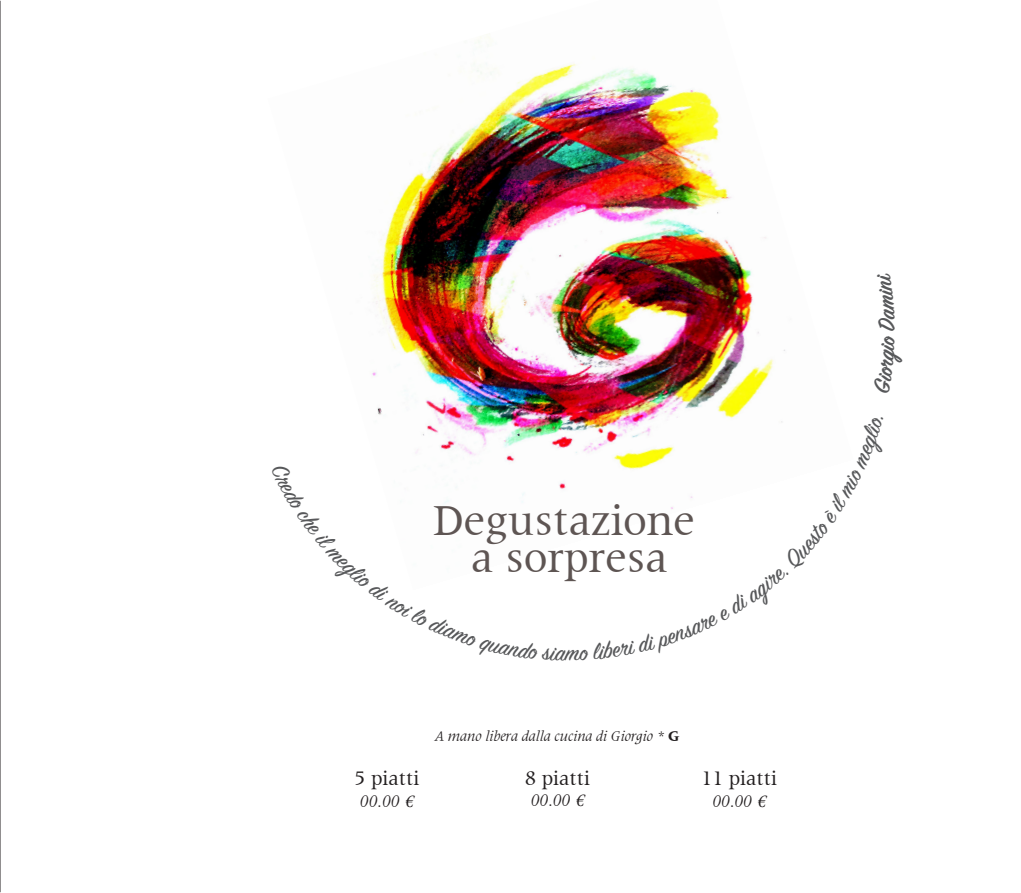
<style>
.page{position:relative;width:1021px;height:893px;background:#fff}
.page>*{position:absolute;margin:0;border:0;box-sizing:border-box;transform-origin:0 0}
.t1{font:45px "Latin 725 BT";color:#5e5553}
.t2{font:21px "Latin 725 BT";color:#231f20}
.t3{font:italic 18px "Latin 725 BT";color:#231f20}
.t4{font:italic 15px "Latin 725 BT";color:#231f20}
.s1{font-family:"Adobe Garamond Pro"}
.s2{font-weight:700;font-style:normal}
</style>
<div class="page">
<img style="left:372px;top:33px;width:413px;height:383px">
<hr style="left:0;top:1px;width:1px;height:891px;background:#231f20">
<svg style="left:415px;top:416px;width:367px;height:93px"></svg>
<p class="t1" style="left:432px;top:495px;width:264px">Degustazione</p>
<p class="t1" style="left:471px;top:532px;width:198px">a sorpresa</p>
<p class="t2" style="left:354px;top:766px;width:66px">5 piatti</p>
<p class="t3" style="left:360px;top:791px;width:55px">00.00 <span class="s1">€</span></p>
<p class="t4" style="left:435px;top:728px;width:245px">A mano libera dalla cucina di Giorgio * <span class="s2">G</span></p>
<p class="t2" style="left:525px;top:766px;width:66px">8 piatti</p>
<p class="t3" style="left:531px;top:790px;width:55px">00.00 <span class="s1">€</span></p>
<p class="t2" style="left:701px;top:766px;width:77px">11 piatti</p>
<p class="t3" style="left:712px;top:791px;width:55px">00.00 <span class="s1">€</span></p>
</div>
